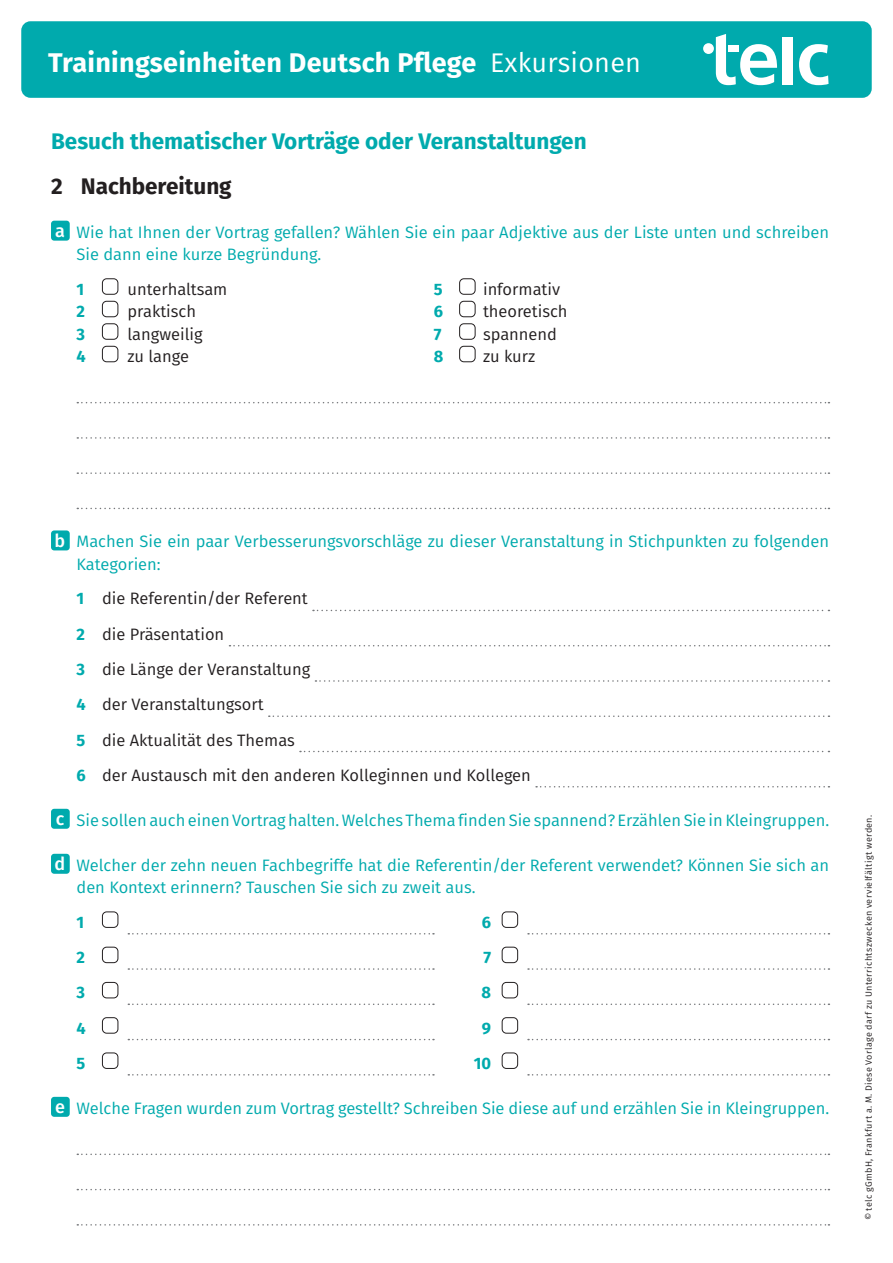
<style>
.page{position:relative;width:893px;height:1263px;background:#fff}
.page>*{position:absolute;margin:0;border:0;box-sizing:border-box;transform-origin:0 0}
.t1{font:700 27px "Fira Sans";letter-spacing:.01em;color:#fff}
.t2{font:700 22.5px "Fira Sans";color:#00aaad}
.t3{font:700 22.5px "Fira Sans";color:#231f20}
.t4{font:16.5px/22.5px "Fira Sans";color:#00aaad}
.t5{font:16.5px/35.2px "Fira Sans";color:#231f20}
.t6{font:700 16.5px "Fira Sans";color:#00aaad}
.t7{font:9px "Fira Sans";letter-spacing:.035em;color:#231f20}
.s1{font-weight:400}
.s2{font-weight:500;font-size:18px;color:#fff}
.s3{font-weight:700;color:#00aaad}
</style>
<div class="page">
<div style="left:22px;top:22px;width:849px;height:75px;background:#00aaad;border-radius:9px"></div>
<div style="left:21px;top:21px;width:851px;height:77px;border:2px solid #00aaad;border-radius:9px"></div>
<svg style="left:716px;top:34px;width:61px;height:51px"></svg>
<div style="left:783px;top:37px;width:10px;height:47px;background:#fff"></div>
<svg style="left:799px;top:44px;width:29px;height:41px"></svg>
<div style="left:703px;top:43px;width:11px;height:11px;background:#fff;border-radius:50%"></div>
<div style="left:728px;top:45px;width:11px;height:7px;background:#fff"></div>
<svg style="left:77px;top:402px;width:752px;height:1px"></svg>
<svg style="left:77px;top:437px;width:752px;height:2px"></svg>
<svg style="left:77px;top:472px;width:752px;height:2px"></svg>
<svg style="left:77px;top:508px;width:752px;height:1px"></svg>
<svg style="left:313px;top:610px;width:516px;height:1px"></svg>
<svg style="left:229px;top:645px;width:600px;height:1px"></svg>
<svg style="left:315px;top:680px;width:514px;height:2px"></svg>
<svg style="left:269px;top:715px;width:560px;height:2px"></svg>
<svg style="left:300px;top:751px;width:529px;height:1px"></svg>
<svg style="left:536px;top:786px;width:293px;height:1px"></svg>
<svg style="left:128px;top:933px;width:306px;height:1px"></svg>
<svg style="left:528px;top:933px;width:301px;height:1px"></svg>
<svg style="left:128px;top:968px;width:306px;height:2px"></svg>
<svg style="left:528px;top:968px;width:301px;height:2px"></svg>
<svg style="left:128px;top:1003px;width:306px;height:2px"></svg>
<svg style="left:528px;top:1003px;width:301px;height:2px"></svg>
<svg style="left:128px;top:1039px;width:306px;height:1px"></svg>
<svg style="left:528px;top:1039px;width:301px;height:1px"></svg>
<svg style="left:128px;top:1074px;width:306px;height:1px"></svg>
<svg style="left:528px;top:1074px;width:301px;height:1px"></svg>
<svg style="left:77px;top:1153px;width:752px;height:2px"></svg>
<svg style="left:77px;top:1189px;width:752px;height:1px"></svg>
<svg style="left:77px;top:1224px;width:752px;height:1px"></svg>
<div style="left:51px;top:221px;width:19px;height:20px;background:#00aaad;border-radius:3px"></div>
<div style="left:102px;top:278px;width:16px;height:17px;border:1px solid #231f20;border-radius:4px"></div>
<div style="left:459px;top:278px;width:16px;height:17px;border:1px solid #231f20;border-radius:4px"></div>
<div style="left:102px;top:301px;width:16px;height:16px;border:1px solid #231f20;border-radius:4px"></div>
<div style="left:459px;top:301px;width:16px;height:16px;border:1px solid #231f20;border-radius:4px"></div>
<div style="left:102px;top:323px;width:16px;height:17px;border:1px solid #231f20;border-radius:4px"></div>
<div style="left:459px;top:323px;width:16px;height:17px;border:1px solid #231f20;border-radius:4px"></div>
<div style="left:102px;top:346px;width:16px;height:16px;border:1px solid #231f20;border-radius:4px"></div>
<div style="left:459px;top:346px;width:16px;height:16px;border:1px solid #231f20;border-radius:4px"></div>
<div style="left:51px;top:530px;width:19px;height:20px;background:#00aaad;border-radius:3px"></div>
<div style="left:51px;top:809px;width:19px;height:20px;background:#00aaad;border-radius:3px"></div>
<div style="left:51px;top:854px;width:19px;height:20px;background:#00aaad;border-radius:3px"></div>
<div style="left:102px;top:911px;width:16px;height:17px;border:1px solid #231f20;border-radius:4px"></div>
<div style="left:502px;top:911px;width:16px;height:17px;border:1px solid #231f20;border-radius:4px"></div>
<div style="left:102px;top:947px;width:16px;height:16px;border:1px solid #231f20;border-radius:4px"></div>
<div style="left:502px;top:947px;width:16px;height:16px;border:1px solid #231f20;border-radius:4px"></div>
<div style="left:102px;top:982px;width:16px;height:16px;border:1px solid #231f20;border-radius:4px"></div>
<div style="left:502px;top:982px;width:16px;height:16px;border:1px solid #231f20;border-radius:4px"></div>
<div style="left:102px;top:1017px;width:16px;height:16px;border:1px solid #231f20;border-radius:4px"></div>
<div style="left:502px;top:1017px;width:16px;height:16px;border:1px solid #231f20;border-radius:4px"></div>
<div style="left:102px;top:1052px;width:16px;height:17px;border:1px solid #231f20;border-radius:4px"></div>
<div style="left:502px;top:1052px;width:16px;height:17px;border:1px solid #231f20;border-radius:4px"></div>
<div style="left:51px;top:1097px;width:19px;height:20px;background:#00aaad;border-radius:3px"></div>
<h1 class="t1" style="left:48px;top:40px;width:594px">Trainingseinheiten Deutsch Pflege <span class="s1">Exkursionen</span></h1>
<h2 class="t2" style="left:51px;top:122px;width:537px">Besuch thematischer Vorträge oder Veranstaltungen</h2>
<h2 class="t3" style="left:51px;top:167px;width:182px">2 Nachbereitung</h2>
<p class="t4" style="left:77px;top:220px;width:754px;text-indent:-21px"><span class="s2">a</span> Wie hat Ihnen der Vortrag gefallen? Wählen Sie ein paar Adjektive aus der Liste unten und schreiben<br>Sie dann eine kurze Begründung.</p>
<p class="t6" style="left:77px;top:275px;width:9px">1</p>
<p class="t5" style="left:128px;top:271px;width:101px">unterhaltsam</p>
<p class="t6" style="left:434px;top:275px;width:10px">5</p>
<p class="t5" style="left:483px;top:271px;width:79px">informativ</p>
<p class="t6" style="left:77px;top:297px;width:10px">2</p>
<p class="t5" style="left:128px;top:293px;width:70px">praktisch</p>
<p class="t6" style="left:434px;top:297px;width:11px">6</p>
<p class="t5" style="left:483px;top:293px;width:86px">theoretisch</p>
<p class="t6" style="left:77px;top:320px;width:10px">3</p>
<p class="t5" style="left:128px;top:316px;width:77px">langweilig</p>
<p class="t6" style="left:434px;top:320px;width:9px">7</p>
<p class="t5" style="left:483px;top:316px;width:75px">spannend</p>
<p class="t6" style="left:77px;top:342px;width:11px">4</p>
<p class="t5" style="left:128px;top:338px;width:63px">zu lange</p>
<p class="t6" style="left:434px;top:342px;width:11px">8</p>
<p class="t5" style="left:483px;top:338px;width:54px">zu kurz</p>
<p class="t4" style="left:77px;top:530px;width:754px;text-indent:-22px"><span class="s2">b</span> Machen Sie ein paar Verbesserungsvorschläge zu dieser Veranstaltung in Stichpunkten zu folgenden<br>Kategorien:</p>
<p class="t5" style="left:77px;top:581px;width:456px"><span class="s3">1</span> die Referentin/der Referent<br><span class="s3">2</span> die Präsentation<br><span class="s3">3</span> die Länge der Veranstaltung<br><span class="s3">4</span> der Veranstaltungsort<br><span class="s3">5</span> die Aktualität des Themas<br><span class="s3">6</span> der Austausch mit den anderen Kolleginnen und Kollegen</p>
<p class="t4" style="left:56px;top:808px;width:775px"><span class="s2">c</span> Sie sollen auch einen Vortrag halten. Welches Thema finden Sie spannend? Erzählen Sie in Kleingruppen.</p>
<p class="t4" style="left:77px;top:853px;width:754px;text-indent:-22px"><span class="s2">d</span> Welcher der zehn neuen Fachbegriffe hat die Referentin/der Referent verwendet? Können Sie sich an den Kontext erinnern? Tauschen Sie sich zu zweit aus.</p>
<p class="t6" style="left:77px;top:908px;width:9px">1</p>
<p class="t6" style="left:482px;top:908px;width:11px">6</p>
<p class="t6" style="left:77px;top:943px;width:10px">2</p>
<p class="t6" style="left:483px;top:943px;width:9px">7</p>
<p class="t6" style="left:77px;top:979px;width:10px">3</p>
<p class="t6" style="left:482px;top:979px;width:11px">8</p>
<p class="t6" style="left:77px;top:1014px;width:11px">4</p>
<p class="t6" style="left:482px;top:1014px;width:11px">9</p>
<p class="t6" style="left:77px;top:1049px;width:10px">5</p>
<p class="t6" style="left:474px;top:1049px;width:19px">10</p>
<p class="t4" style="left:55px;top:1096px;width:776px"><span class="s2">e</span> Welche Fragen wurden zum Vortrag gestellt? Schreiben Sie diese auf und erzählen Sie in Kleingruppen.</p>
<p class="t7" style="left:862px;top:1220px;width:407px;rotate:-90deg">© telc gGmbH, Frankfurt a. M. Diese Vorlage darf zu Unterrichtszwecken vervielfältigt werden.</p>
</div>
